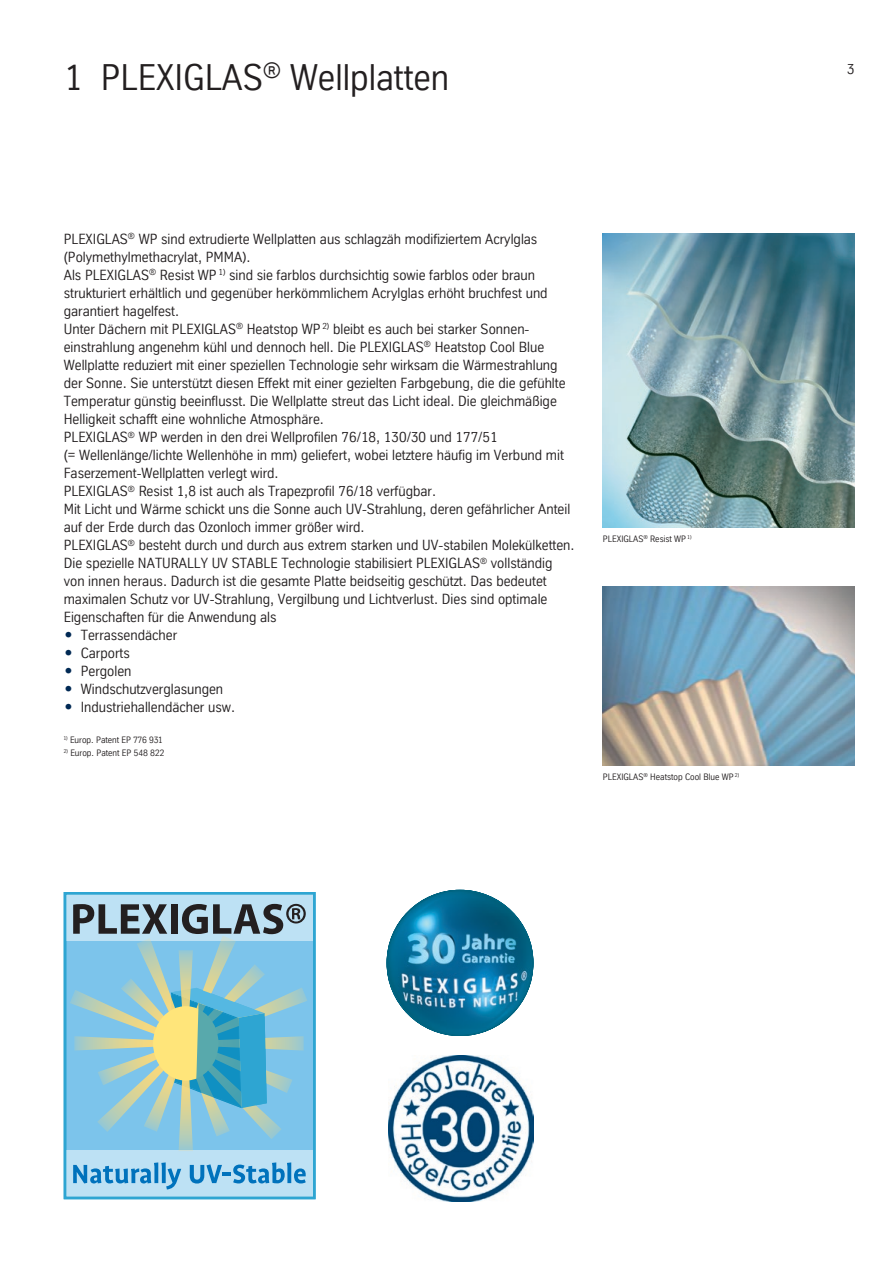
<style>
.page{position:relative;width:893px;height:1263px;background:#fff}
.page>*{position:absolute;margin:0;border:0;box-sizing:border-box;transform-origin:0 0}
.t1{font:36px "TK Type";color:#231f20}
.t2{font:14.25px/18px "TK Type";color:#231f20}
.t3{font:9px "TK Type";color:#231f20}
.s1{font-family:"European Pi Three";color:#002954}
</style>
<div class="page">
<div style="left:64px;top:893px;width:251px;height:48px;background:#bde1f4"></div>
<div style="left:64px;top:1150px;width:251px;height:47px;background:#bde1f4"></div>
<div style="left:64px;top:892px;width:251px;height:307px;border:3px solid #2ea5d2"></div>
<svg style="left:73px;top:1162px;width:108px;height:27px"></svg>
<svg style="left:190px;top:1162px;width:116px;height:21px"></svg>
<svg style="left:70px;top:904px;width:237px;height:247px;background:#87bdcb"></svg>
<img style="left:603px;top:587px;width:252px;height:178px">
<img style="left:603px;top:234px;width:252px;height:293px">
<svg style="left:387px;top:890px;width:146px;height:146px"></svg>
<img style="left:388px;top:1056px;width:145px;height:145px">
<h1 class="t1" style="left:64px;top:57px;width:387px">1 PLEXIGLAS<sup>®</sup> Wellplatten</h1>
<p class="t2" style="left:64px;top:230px;width:512px">PLEXIGLAS<sup>®</sup> WP sind extrudierte Wellplatten aus schlagzäh modifiziertem Acrylglas (Polymethylmethacrylat, PMMA).<br>Als PLEXIGLAS<sup>®</sup> Resist WP <sup>1)</sup> sind sie farblos durchsichtig sowie farblos oder braun strukturiert erhältlich und gegenüber herkömmlichem Acrylglas erhöht bruchfest und garantiert hagelfest.<br>Unter Dächern mit PLEXIGLAS<sup>®</sup> Heatstop WP <sup>2)</sup> bleibt es auch bei starker Sonnen&shy;einstrahlung angenehm kühl und dennoch hell. Die PLEXIGLAS<sup>®</sup> Heatstop Cool Blue Wellplatte reduziert mit einer speziellen Technologie sehr wirksam die Wärmestrahlung der Sonne. Sie unterstützt diesen Effekt mit einer -gezielten Farbgebung, die die gefühlte Temperatur günstig beeinflusst. Die Wellplatte streut das Licht ideal. Die gleichmäßige Helligkeit schafft eine wohnliche Atmosphäre.<br>PLEXIGLAS<sup>®</sup> WP werden in den drei Wellprofilen 76/18, 130/30 und 177/51<br>(= Wellenlänge/lichte Wellenhöhe in mm) geliefert, wobei letztere häufig im Verbund mit Faserzement-Wellplatten verlegt wird.<br>PLEXIGLAS<sup>®</sup> Resist 1,8 ist auch als Trapezprofil 76/18 verfügbar.<br>Mit Licht und Wärme schickt uns die Sonne auch UV-Strahlung, deren gefährlicher Anteil auf der Erde durch das Ozonloch immer größer wird.<br>PLEXIGLAS<sup>®</sup> besteht durch und durch aus extrem starken und UV-stabilen Molekülketten.<br>Die spezielle NATURALLY UV STABLE Technologie stabilisiert PLEXIGLAS<sup>®</sup> vollständig von innen heraus. Dadurch ist die gesamte Platte beidseitig geschützt. Das bedeutet maximalen Schutz vor UV-Strahlung, Vergilbung und Lichtverlust. Dies sind optimale Eigenschaften für die Anwendung als<br><span class="s1">O</span> Terrassendächer<br><span class="s1">O</span> Carports<br><span class="s1">O</span> Pergolen<br><span class="s1">O</span> Windschutzverglasungen<br><span class="s1">O</span> Industriehallendächer usw.</p>
<p class="t3" style="left:64px;top:735px;width:100px"><sup>1)</sup> Europ. Patent EP 776 931</p>
<p class="t3" style="left:64px;top:747px;width:102px"><sup>2)</sup> Europ. Patent EP 548 822</p>
<p class="t3" style="left:603px;top:534px;width:90px">PLEXIGLAS<sup>®</sup> Resist WP <sup>1)</sup></p>
<p class="t3" style="left:603px;top:772px;width:138px">PLEXIGLAS<sup>®</sup> Heatstop Cool Blue WP <sup>2)</sup></p>
<p class="t2" style="left:847px;top:60px;width:9px">3</p>
</div>
